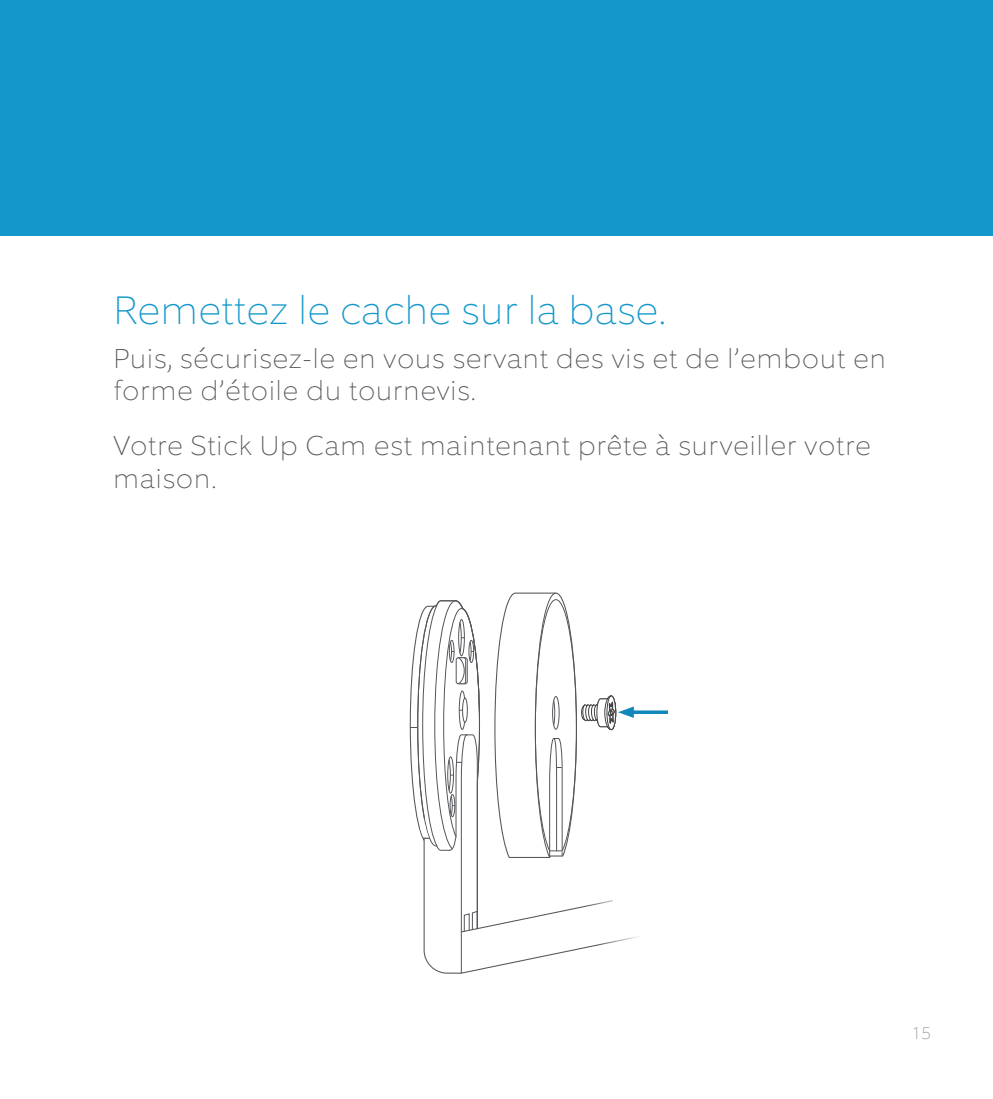
<style>
.page{position:relative;width:993px;height:1099px;background:#fff}
.page>*{position:absolute;margin:0;border:0;box-sizing:border-box;transform-origin:0 0}
.t1{font:100 40px "Equip";letter-spacing:.02em;color:#1498cb}
.t2{font:100 27.5px/32.5px "Equip";letter-spacing:.04em;color:#54565a}
.t3{font:100 17.5px "Equip";color:#939598}
</style>
<div class="page">
<svg style="left:656px;top:710px;width:11px;height:4px"></svg>
<svg style="left:409px;top:592px;width:247px;height:381px"></svg>
<div style="left:0;top:0;width:992px;height:235px;background:#1498cb"></div>
<h1 class="t1" style="left:113px;top:285px;width:553px">Remettez le cache sur la base.</h1>
<p class="t2" style="left:113px;top:342px;width:773px">Puis, sécurisez-le en vous servant des vis et de l’embout en forme d’étoile du tournevis.</p>
<p class="t2" style="left:113px;top:429px;width:758px">Votre Stick Up Cam est maintenant prête à surveiller votre maison.</p>
<p class="t3" style="left:911px;top:1021px;width:21px">15</p>
</div>
